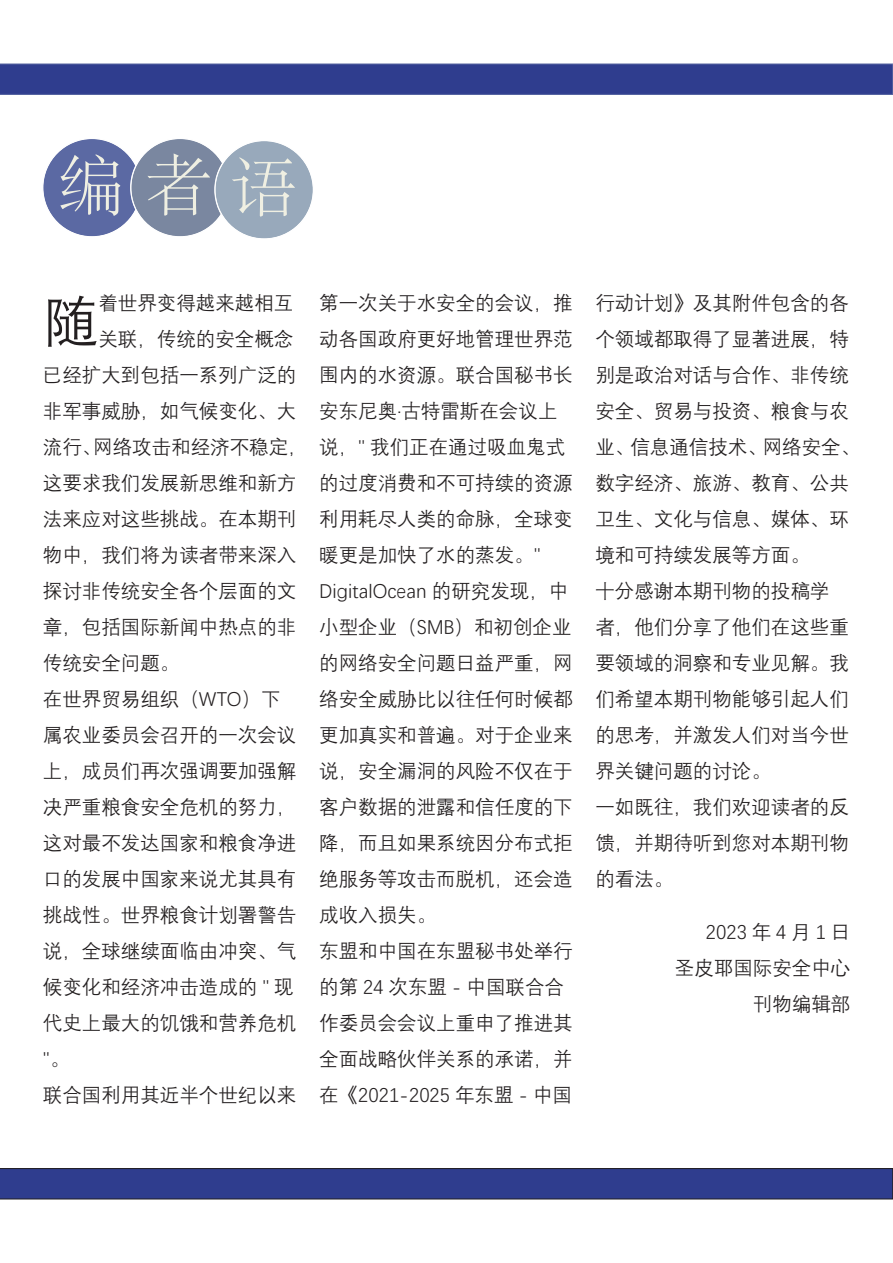
<style>
.page{position:relative;width:893px;height:1263px;background:#fff}
.page>*{position:absolute;margin:0;border:0;box-sizing:border-box;transform-origin:0 0}
.t1{font:300 66px "Adobe Song Std";color:#efefe2}
.内文{font:55.5px "Deng Xian";color:#231f20}
.内文-2{font:19.5px/36px "Deng Xian";color:#231f20}
.内文-3{font:19.5px "Deng Xian";letter-spacing:.25em;color:#231f20}
</style>
<div class="page">
<div style="left:0;top:64px;width:893px;height:31px;background:#2f3d8e"></div>
<svg style="left:0;top:1168px;width:893px;height:31px;background:#2e3b88"></svg>
<div style="left:43px;top:138px;width:98px;height:99px;background:#5b69a3;border-radius:50%"></div>
<div style="left:131px;top:138px;width:98px;height:99px;background:#7a87a0;border-radius:50%"></div>
<div style="left:215px;top:141px;width:98px;height:98px;background:#98a9bb;border-radius:50%"></div>
<p class="t1" style="left:58px;top:150px;width:156px">编者</p>
<p class="t1" style="left:230px;top:153px;width:67px">语</p>
<p class="内文" style="left:43px;top:285px;width:57px">随</p>
<p class="内文-2" style="left:98px;top:284px;width:196px">着世界变得越来越相互</p>
<p class="内文-2" style="left:98px;top:320px;width:196px">关联，传统的安全概念</p>
<p class="内文-2" style="left:43px;top:356px;width:255px">已经扩大到包括一系列广泛的</p>
<p class="内文-2" style="left:43px;top:392px;width:255px">非军事威胁，如气候变化、大</p>
<p class="内文-2" style="left:43px;top:428px;width:266px">流行、网络攻击和经济不稳定，</p>
<p class="内文-2" style="left:43px;top:464px;width:255px">这要求我们发展新思维和新方</p>
<p class="内文-2" style="left:43px;top:500px;width:255px">法来应对这些挑战。在本期刊</p>
<p class="内文-2" style="left:43px;top:536px;width:255px">物中，我们将为读者带来深入</p>
<p class="内文-2" style="left:43px;top:572px;width:255px">探讨非传统安全各个层面的文</p>
<p class="内文-2" style="left:43px;top:608px;width:255px">章，包括国际新闻中热点的非</p>
<p class="内文-2" style="left:43px;top:644px;width:138px">传统安全问题。</p>
<p class="内文-2" style="left:43px;top:680px;width:239px">在世界贸易组织（WTO）下</p>
<p class="内文-2" style="left:43px;top:716px;width:255px">属农业委员会召开的一次会议</p>
<p class="内文-2" style="left:43px;top:752px;width:255px">上，成员们再次强调要加强解</p>
<p class="内文-2" style="left:43px;top:788px;width:255px">决严重粮食安全危机的努力，</p>
<p class="内文-2" style="left:43px;top:824px;width:255px">这对最不发达国家和粮食净进</p>
<p class="内文-2" style="left:43px;top:860px;width:255px">口的发展中国家来说尤其具有</p>
<p class="内文-2" style="left:43px;top:896px;width:255px">挑战性。世界粮食计划署警告</p>
<p class="内文-2" style="left:43px;top:932px;width:255px">说，全球继续面临由冲突、气</p>
<p class="内文-2" style="left:43px;top:968px;width:252px">候变化和经济冲击造成的 " 现</p>
<p class="内文-2" style="left:43px;top:1004px;width:255px">代史上最大的饥饿和营养危机</p>
<p class="内文-2" style="left:43px;top:1040px;width:28px">"。</p>
<p class="内文-2" style="left:43px;top:1076px;width:255px">联合国利用其近半个世纪以来</p>
<p class="内文-2" style="left:319px;top:284px;width:255px">第一次关于水安全的会议，推动各国政府更好地管理世界范围内的水资源。联合国秘书长安东尼奥·古特雷斯在会议上说，" 我们正在通过吸血鬼式的过度消费和不可持续的资源利用耗尽人类的命脉，全球变暖更是加快了水的蒸发。"<br>DigitalOcean 的研究发现，中小型企业（SMB）和初创企业的网络安全问题日益严重，网络安全威胁比以往任何时候都更加真实和普遍。对于企业来说，安全漏洞的风险不仅在于客户数据的泄露和信任度的下降，而且如果系统因分布式拒绝服务等攻击而脱机，还会造成收入损失。<br>东盟和中国在东盟秘书处举行的第 24 次东盟 - 中国联合合作委员会会议上重申了推进其全面战略伙伴关系的承诺，并在《2021-2025 年东盟 - 中国</p>
<p class="内文-2" style="left:595px;top:284px;width:266px">行动计划》及其附件包含的各个领域都取得了显著进展，特别是政治对话与合作、非传统安全、贸易与投资、粮食与农业、信息通信技术、网络安全、数字经济、旅游、教育、公共卫生、文化与信息、媒体、环境和可持续发展等方面。<br>十分感谢本期刊物的投稿学<br>者，他们分享了他们在这些重要领域的洞察和专业见解。我们希望本期刊物能够引起人们的思考，并激发人们对当今世界关键问题的讨论。<br>一如既往，我们欢迎读者的反馈，并期待听到您对本期刊物的看法。</p>
<p class="内文-3" style="left:706px;top:920px;width:146px">2023年4月1日</p>
<p class="内文-2" style="left:675px;top:949px;width:177px;text-align:right">圣皮耶国际安全中心刊物编辑部</p>
</div>
